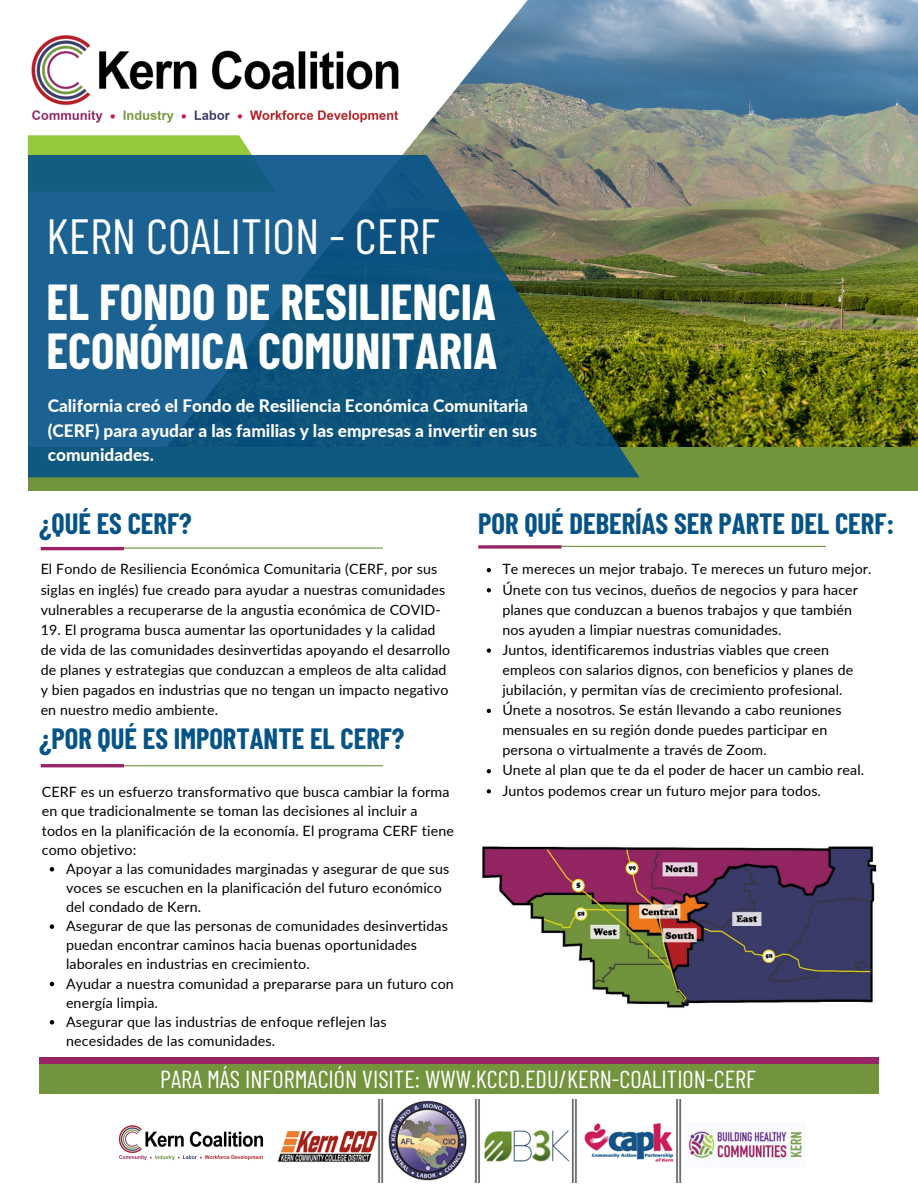
<style>
.page{position:relative;width:918px;height:1188px;background:#fff}
.page>*{position:absolute;margin:0;border:0;box-sizing:border-box;transform-origin:0 0}
.t1{font:700 49.35px/48.8px "Barlow Condensed";color:#fff}
.t2{font:49.35px "Barlow Condensed";color:#fff}
.t3{font:700 28.65px "Barlow Condensed";color:#065387}
.t4{font:24.6px "Barlow Condensed";color:#fff}
.t5{font:800 17.25px/24.8px "Lato";color:#fff}
.t6{font:14.25px/20.1px "Lato";letter-spacing:.01em;color:#000}
</style>
<div class="page">
<img style="left:402px;top:0;width:516px;height:447px">
<svg style="left:28px;top:135px;width:224px;height:20px;background:#9acb45"></svg>
<div style="left:28px;top:447px;width:890px;height:43px;background:#71943c"></div>
<svg style="left:28px;top:155px;width:612px;height:322px;background:#235e7a"></svg>
<div style="left:39px;top:1058px;width:840px;height:36px;background:#71943c"></div>
<div style="left:39px;top:1058px;width:840px;height:6px;background:#992566"></div>
<hr style="left:47px;top:548px;width:336px;height:1px;background:#71943c">
<hr style="left:47px;top:765px;width:336px;height:1px;background:#71943c">
<hr style="left:41px;top:547px;width:83px;height:3px;background:#992566">
<hr style="left:41px;top:764px;width:83px;height:3px;background:#992566">
<img style="left:31px;top:23px;width:385px;height:106px">
<img style="left:277px;top:1100px;width:527px;height:83px">
<img style="left:118px;top:1125px;width:146px;height:35px">
<svg style="left:487px;top:568px;width:4px;height:4px"></svg>
<svg style="left:487px;top:588px;width:4px;height:4px"></svg>
<svg style="left:487px;top:648px;width:4px;height:5px"></svg>
<svg style="left:487px;top:709px;width:4px;height:4px"></svg>
<svg style="left:487px;top:769px;width:4px;height:4px"></svg>
<svg style="left:487px;top:789px;width:4px;height:4px"></svg>
<svg style="left:50px;top:867px;width:4px;height:5px"></svg>
<svg style="left:50px;top:924px;width:4px;height:5px"></svg>
<svg style="left:50px;top:982px;width:4px;height:4px"></svg>
<svg style="left:50px;top:1020px;width:4px;height:5px"></svg>
<hr style="left:490px;top:546px;width:336px;height:1px;background:#71943c">
<svg style="left:478px;top:545px;width:84px;height:4px"></svg>
<img style="left:482px;top:846px;width:395px;height:162px">
<p class="t2" style="left:47px;top:205px;width:395px">KERN COALITION - CERF</p>
<p class="t1" style="left:47px;top:276px;width:452px">EL FONDO DE RESILIENCIA<br>ECONÓMICA COMUNITARIA</p>
<p class="t5" style="left:48px;top:393px;width:491px">California creó el Fondo de Resiliencia Económica Comunitaria (CERF) para ayudar a las familias y las empresas a invertir en sus comunidades.</p>
<p class="t3" style="left:39px;top:505px;width:154px">¿QUÉ ES CERF?</p>
<p class="t6" style="left:41px;top:559px;width:406px">El Fondo de Resiliencia Económica Comunitaria (CERF, por sus siglas en inglés) fue creado para ayudar a nuestras comunidades vulnerables a recuperarse de la angustia económica de COVID-</p>
<p class="t6" style="left:41px;top:619px;width:411px">19. El programa busca aumentar las oportunidades y la calidad de vida de las comunidades desinvertidas apoyando el desarrollo de planes y estrategias que conduzcan a empleos de alta calidad y bien pagados en industrias que no tengan un impacto negativo en nuestro medio ambiente.</p>
<p class="t3" style="left:39px;top:721px;width:367px">¿POR QUÉ ES IMPORTANTE EL CERF?</p>
<p class="t6" style="left:42px;top:782px;width:414px;line-height:19px">CERF es un esfuerzo transformativo que busca cambiar la forma en que tradicionalmente se toman las decisiones al incluir a todos en la planificación de la economía. El programa CERF tiene como objetivo:</p>
<p class="t6" style="left:66px;top:859px;width:385px;line-height:19.2px">Apoyar a las comunidades marginadas y asegurar de que sus voces se escuchen en la planificación del futuro económico del condado de Kern.</p>
<p class="t6" style="left:66px;top:916px;width:384px;line-height:19.2px">Asegurar de que las personas de comunidades desinvertidas puedan encontrar caminos hacia buenas oportunidades laborales en industrias en crecimiento.</p>
<p class="t6" style="left:66px;top:973px;width:389px;line-height:19.2px">Ayudar a nuestra comunidad a prepararse para un futuro con energía limpia.</p>
<p class="t6" style="left:66px;top:1012px;width:322px;line-height:19.2px">Asegurar que las industrias de enfoque reflejen las necesidades de las comunidades.</p>
<p class="t3" style="left:478px;top:506px;width:418px">POR QUÉ DEBERÍAS SER PARTE DEL CERF:</p>
<p class="t6" style="left:502px;top:559px;width:371px">Te mereces un mejor trabajo. Te mereces un futuro mejor.</p>
<p class="t6" style="left:502px;top:579px;width:357px">Únete con tus vecinos, dueños de negocios y para hacer planes que conduzcan a buenos trabajos y que también nos ayuden a limpiar nuestras comunidades.</p>
<p class="t6" style="left:502px;top:639px;width:352px">Juntos, identificaremos industrias viables que creen empleos con salarios dignos, con beneficios y planes de jubilación, y permitan vías de crecimiento profesional.</p>
<p class="t6" style="left:502px;top:700px;width:341px">Únete a nosotros. Se están llevando a cabo reuniones mensuales en su región donde puedes participar en persona o virtualmente a través de Zoom.</p>
<p class="t6" style="left:502px;top:760px;width:363px">Unete al plan que te da el poder de hacer un cambio real.</p>
<p class="t6" style="left:502px;top:780px;width:320px">Juntos podemos crear un futuro mejor para todos.</p>
<p class="t4" style="left:160px;top:1064px;width:598px">PARA MÁS INFORMACIÓN VISITE: WWW.KCCD.EDU/KERN-COALITION-CERF</p>
</div>
